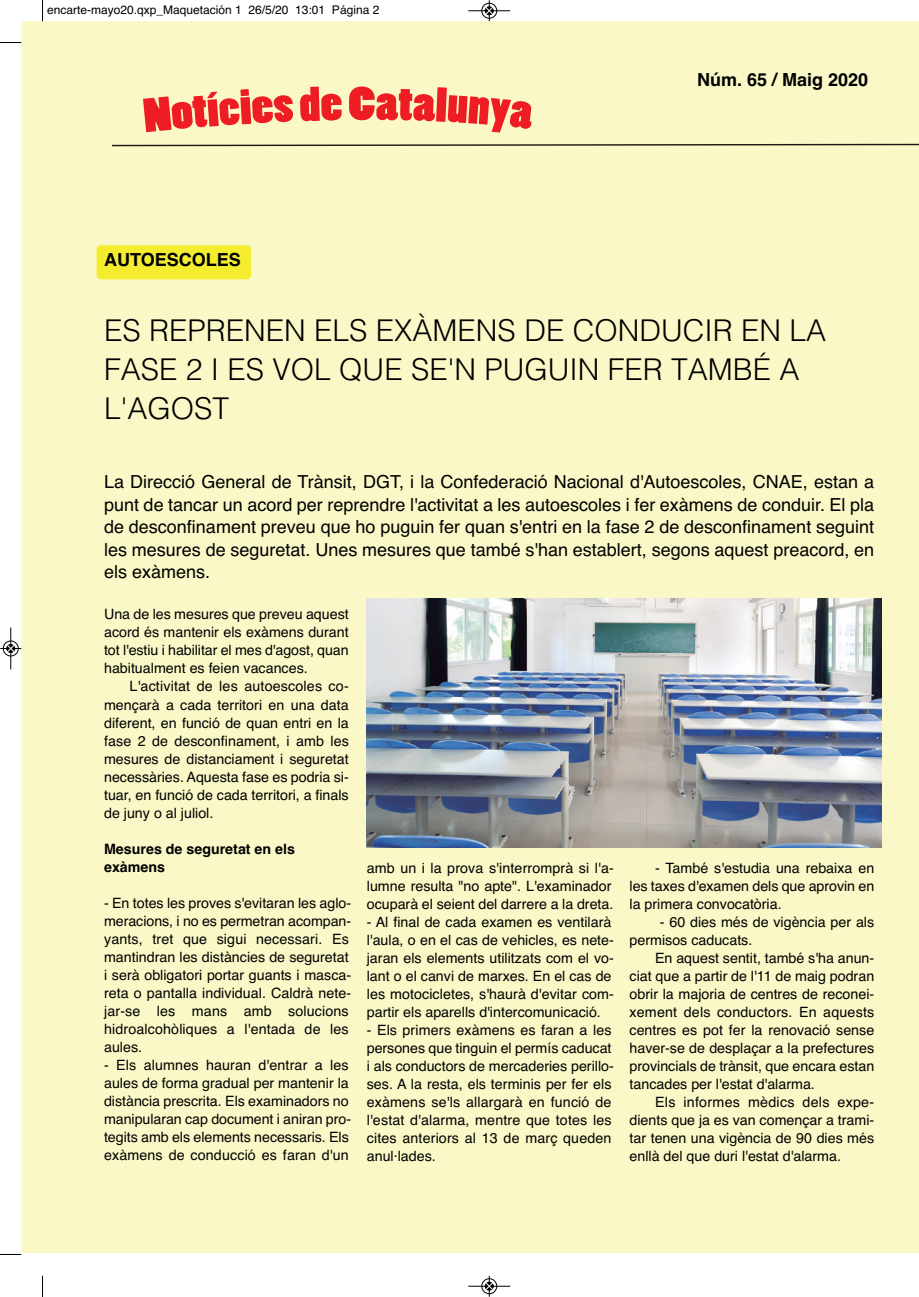
<style>
.page{position:relative;width:919px;height:1297px;background:#fff}
.page>*{position:absolute;margin:0;border:0;box-sizing:border-box;transform-origin:0 0}
.t1{font:44.7px "Poplar Std";color:#ee1d23;scale:1.29 1}
.t2{font:300 30px/39px "Helvetica";color:#000}
.t3{font:18px/22.5px "Helvetica";color:#000;text-align:justify}
.t4{font:700 18px "Helvetica";color:#000}
.t5{font:14.25px/18px "Helvetica";color:#000}
.t6{font:700 14.25px/18px "Helvetica";color:#000}
.t7{font:12px "Helvetica";color:#000}
</style>
<div class="page">
<div style="left:21px;top:21px;width:897px;height:1232px;background:#fbf8c7"></div>
<svg style="left:112px;top:143px;width:806px;height:4px"></svg>
<div style="left:97px;top:245px;width:154px;height:34px;background:#f4ed2f;border-radius:4px"></div>
<img style="left:367px;top:598px;width:514px;height:249px">
<svg style="left:42px;top:0;width:1px;height:21px"></svg>
<svg style="left:0;top:42px;width:21px;height:1px"></svg>
<svg style="left:42px;top:1276px;width:1px;height:21px"></svg>
<svg style="left:0;top:1254px;width:21px;height:1px"></svg>
<div style="left:481px;top:3px;width:16px;height:16px;border:1px solid #fff;border-radius:50%"></div>
<hr style="left:468px;top:11px;width:42px;height:1px;background:#000">
<div style="left:481px;top:3px;width:16px;height:15px;border:1px solid #000;border-radius:50%"></div>
<svg style="left:485px;top:0;width:8px;height:21px"></svg>
<hr style="left:468px;top:1286px;width:42px;height:1px;background:#000">
<div style="left:481px;top:1278px;width:16px;height:16px;border:1px solid #000;border-radius:50%"></div>
<svg style="left:485px;top:1276px;width:8px;height:21px"></svg>
<div style="left:3px;top:640px;width:16px;height:16px;border:1px solid #fff;border-radius:50%"></div>
<hr style="left:11px;top:627px;width:1px;height:42px;background:#000">
<div style="left:3px;top:641px;width:15px;height:15px;border:1px solid #000;border-radius:50%"></div>
<svg style="left:0;top:645px;width:21px;height:7px"></svg>
<p class="t7" style="left:47px;top:5px;width:334px">encarte-mayo20.qxp_Maquetación 1 26/5/20 13:01 Página 2</p>
<p class="t4" style="left:104px;top:253px;width:138px">AUTOESCOLES</p>
<h1 class="t1" style="left:348px;top:83px;width:23px">C</h1>
<p class="t4" style="left:697px;top:73px;width:173px">Núm. 65 / Maig 2020</p>
<h2 class="t2" style="left:104px;top:314px;width:723px">ES REPRENEN ELS EXÀMENS DE CONDUCIR EN LA<br>FASE 2 I ES VOL QUE SE'N PUGUIN FER TAMBÉ A<br>L'AGOST</h2>
<p class="t3" style="left:104px;top:472px;width:771px">La Direcció General de Trànsit, DGT, i la Confederació Nacional d'Autoescoles, CNAE, estan a punt de tancar un acord per reprendre l'activitat a les autoescoles i fer exàmens de conduir. El pla de desconfinament preveu que ho puguin fer quan s'entri en la fase 2 de desconfinament seguint les mesures de seguretat. Unes mesures que també s'han establert, segons aquest preacord, en els exàmens.</p>
<p class="t5" style="left:104px;top:607px;width:246px;text-align:justify">Una de les mesures que preveu aquest acord és mantenir els exàmens durant tot l'estiu i habilitar el mes d'agost, quan habitualment es feien vacances.</p>
<p class="t5" style="left:104px;top:679px;width:246px;text-align:justify;text-indent:26px">L'activitat de les autoescoles co&shy;mençarà a cada territori en una data diferent, en funció de quan entri en la fase 2 de desconfinament, i amb les mesures de distanciament i seguretat necessàries. Aquesta fase es podria si&shy;tuar, en funció de cada territori, a finals de juny o al juliol.</p>
<p class="t6" style="left:104px;top:841px;width:192px">Mesures de seguretat en els exàmens</p>
<p class="t5" style="left:104px;top:895px;width:248px">- En totes les proves s'evitaran les aglo&shy;meracions, i no es permetran acompan&shy;yants, tret que sigui necessari. Es mantindran les distàncies de seguretat i serà obligatori portar guants i masca&shy;reta o pantalla individual. Caldrà nete&shy;jar-se les mans amb solucions hidroalcohòliques a l'entada de les aules.</p>
<p class="t5" style="left:104px;top:1057px;width:248px">- Els alumnes hauran d'entrar a les aules de forma gradual per mantenir la distància prescrita. Els examinadors no manipularan cap document i aniran pro&shy;tegits amb els elements necessaris. Els exàmens de conducció es faran d'un</p>
<p class="t5" style="left:367px;top:860px;width:248px">amb un i la prova s'interromprà si l'a&shy;lumne resulta "no apte". L'examinador ocuparà el seient del darrere a la dreta.</p>
<p class="t5" style="left:367px;top:914px;width:248px">- Al final de cada examen es ventilarà l'aula, o en el cas de vehicles, es nete&shy;jaran els elements utilitzats com el vo&shy;lant o el canvi de marxes. En el cas de les motocicletes, s'haurà d'evitar com&shy;partir els aparells d'intercomunicació.</p>
<p class="t5" style="left:367px;top:1022px;width:248px">- Els primers exàmens es faran a les persones que tinguin el permís caducat i als conductors de mercaderies perillo&shy;ses. A la resta, els terminis per fer els exàmens se'ls allargarà en funció de l'estat d'alarma, mentre que totes les cites anteriors al 13 de març queden anul·lades.</p>
<p class="t5" style="left:629px;top:860px;width:246px;text-align:justify;text-indent:26px">- També s'estudia una rebaixa en les taxes d'examen dels que aprovin en la primera convocatòria.</p>
<p class="t5" style="left:629px;top:914px;width:246px;text-indent:30px">- 60 dies més de vigència per als permisos caducats.</p>
<p class="t5" style="left:629px;top:950px;width:246px;text-align:justify;text-indent:26px">En aquest sentit, també s'ha anun&shy;ciat que a partir de l'11 de maig podran obrir la majoria de centres de reconei&shy;xement dels conductors. En aquests centres es pot fer la renovació sense haver-se de desplaçar a la prefectures provincials de trànsit, que encara estan tancades per l'estat d'alarma.</p>
<p class="t5" style="left:629px;top:1094px;width:246px;text-align:justify;text-indent:26px">Els informes mèdics dels expe&shy;dients que ja es van començar a trami&shy;tar tenen una vigència de 90 dies més enllà del que duri l'estat d'alarma.</p>
</div>
